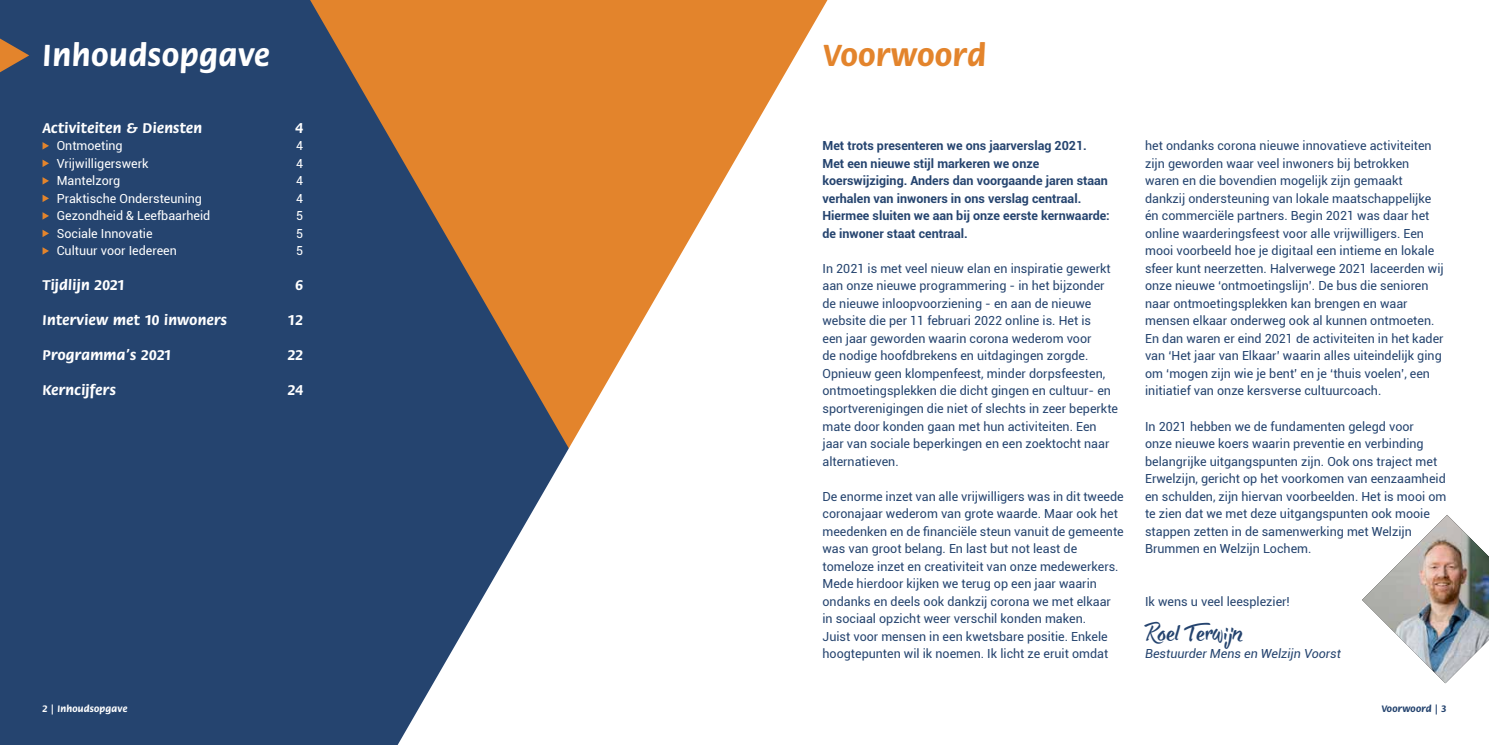
<style>
.page{position:relative;width:1489px;height:745px;background:#fff}
.page>*{position:absolute;margin:0;border:0;box-sizing:border-box;transform-origin:0 0}
.t1{font:700 32.5px "Flora Std";letter-spacing:.025em;color:#fff}
.t2{font:700 32.5px "Flora Std";letter-spacing:.025em;color:#e3842c}
.t3{font:17.5px "She Always Walk Alone Demo";color:#25446f}
.t4{font:700 15px "Flora Std";letter-spacing:.025em;color:#fff}
.t5{font:12.5px/17.5px "Roboto";color:#25446f}
.t6{font:700 12.5px/17.5px "Roboto";color:#25446f}
.t7{font:12.5px "Roboto";color:#fff}
.t8{font:italic 12.5px "Roboto";color:#25446f}
.t9{font:700 10px "Flora Std";letter-spacing:.025em;color:#fff}
.t10{font:700 10px "Flora Std";letter-spacing:.025em;color:#25446f}
</style>
<div class="page">
<div style="left:0;top:0;width:678px;height:744px;background:#25446f"></div>
<svg style="left:310px;top:0;width:87px;height:151px"></svg>
<svg style="left:43px;top:142px;width:6px;height:7px"></svg>
<svg style="left:43px;top:160px;width:6px;height:7px"></svg>
<svg style="left:43px;top:177px;width:6px;height:7px"></svg>
<svg style="left:43px;top:195px;width:6px;height:7px"></svg>
<svg style="left:43px;top:212px;width:6px;height:7px"></svg>
<svg style="left:43px;top:230px;width:6px;height:7px"></svg>
<svg style="left:43px;top:247px;width:6px;height:7px"></svg>
<svg style="left:0;top:38px;width:29px;height:34px"></svg>
<svg style="left:397px;top:0;width:431px;height:744px"></svg>
<img style="left:1362px;top:515px;width:126px;height:167px">
<h1 class="t1" style="left:43px;top:38px;width:229px">Inhoudsopgave</h1>
<p class="t4" style="left:43px;top:120px;width:161px">Activiteiten &amp; Diensten</p>
<p class="t4" style="left:295px;top:120px;width:9px">4</p>
<p class="t7" style="left:57px;top:137px;width:67px">Ontmoeting</p>
<p class="t7" style="left:296px;top:137px;width:9px">4</p>
<p class="t7" style="left:57px;top:154px;width:93px">Vrijwilligerswerk</p>
<p class="t7" style="left:296px;top:154px;width:9px">4</p>
<p class="t7" style="left:57px;top:172px;width:65px">Mantelzorg</p>
<p class="t7" style="left:296px;top:172px;width:9px">4</p>
<p class="t7" style="left:57px;top:189px;width:147px">Praktische Ondersteuning</p>
<p class="t7" style="left:296px;top:189px;width:9px">4</p>
<p class="t7" style="left:57px;top:207px;width:155px">Gezondheid &amp; Leefbaarheid</p>
<p class="t7" style="left:296px;top:207px;width:9px">5</p>
<p class="t7" style="left:57px;top:224px;width:97px">Sociale Innovatie</p>
<p class="t7" style="left:296px;top:224px;width:9px">5</p>
<p class="t7" style="left:57px;top:242px;width:122px">Cultuur voor Iedereen</p>
<p class="t7" style="left:296px;top:242px;width:9px">5</p>
<p class="t4" style="left:43px;top:277px;width:84px">Tijdlijn 2021</p>
<p class="t4" style="left:295px;top:277px;width:9px">6</p>
<p class="t4" style="left:43px;top:312px;width:186px">Interview met 10 inwoners</p>
<p class="t4" style="left:288px;top:312px;width:17px">12</p>
<p class="t4" style="left:43px;top:347px;width:131px">Programma’s 2021</p>
<p class="t4" style="left:288px;top:347px;width:17px">22</p>
<p class="t4" style="left:43px;top:382px;width:75px">Kerncijfers</p>
<p class="t4" style="left:288px;top:382px;width:17px">24</p>
<p class="t9" style="left:43px;top:702px;width:86px">2 | Inhoudsopgave</p>
<h1 class="t2" style="left:822px;top:38px;width:165px">Voorwoord</h1>
<p class="t6" style="left:822px;top:136px;width:289px">Met trots presenteren we ons jaarverslag 2021.<br>Met een nieuwe stijl markeren we onze koerswijziging. Anders dan voorgaande jaren staan verhalen van inwoners in ons verslag centraal.<br>Hiermee sluiten we aan bij onze eerste kernwaarde: de inwoner staat centraal.</p>
<p class="t5" style="left:822px;top:259px;width:297px">In 2021 is met veel nieuw elan en inspiratie gewerkt aan onze nieuwe programmering - in het bijzonder de nieuwe inloopvoorziening - en aan de nieuwe website die per 11 februari 2022 online is. Het is<br>een jaar geworden waarin corona wederom voor<br>de nodige hoofdbrekens en uitdagingen zorgde.<br>Opnieuw geen klompenfeest, minder dorpsfeesten, ontmoetingsplekken die dicht gingen en cultuur- en sportverenigingen die niet of slechts in zeer beperkte mate door konden gaan met hun activiteiten. Een jaar van sociale beperkingen en een zoektocht naar alternatieven.</p>
<p class="t5" style="left:822px;top:486px;width:303px">De enorme inzet van alle vrijwilligers was in dit tweede coronajaar wederom van grote waarde. Maar ook het meedenken en de financiële steun vanuit de gemeente was van groot belang. En last but not least de tomeloze inzet en creativiteit van onze medewerkers.<br>Mede hierdoor kijken we terug op een jaar waarin ondanks en deels ook dankzij corona we met elkaar in sociaal opzicht weer verschil konden maken.<br>Juist voor mensen in een kwetsbare positie. Enkele hoogtepunten wil ik noemen. Ik licht ze eruit omdat</p>
<p class="t5" style="left:1144px;top:136px;width:300px">het ondanks corona nieuwe innovatieve activiteiten zijn geworden waar veel inwoners bij betrokken waren en die bovendien mogelijk zijn gemaakt dankzij ondersteuning van lokale maatschappelijke én commerciële partners. Begin 2021 was daar het online waarderingsfeest voor alle vrijwilligers. Een mooi voorbeeld hoe je digitaal een intieme en lokale sfeer kunt neerzetten. Halverwege 2021 laceerden wij onze nieuwe ‘ontmoetingslijn’. De bus die senioren naar ontmoetingsplekken kan brengen en waar mensen elkaar onderweg ook al kunnen ontmoeten.<br>En dan waren er eind 2021 de activiteiten in het kader van ‘Het jaar van Elkaar’ waarin alles uiteindelijk ging om ‘mogen zijn wie je bent’ en je ‘thuis voelen’, een initiatief van onze kersverse cultuurcoach.</p>
<p class="t5" style="left:1144px;top:416px;width:303px">In 2021 hebben we de fundamenten gelegd voor<br>onze nieuwe koers waarin preventie en verbinding belangrijke uitgangspunten zijn. Ook ons traject met Erwelzijn, gericht op het voorkomen van eenzaamheid en schulden, zijn hiervan voorbeelden. Het is mooi om te zien dat we met deze uitgangspunten ook mooie stappen zetten in de samenwerking met Welzijn Brummen en Welzijn Lochem.</p>
<p class="t5" style="left:1144px;top:591px;width:146px">Ik wens u veel leesplezier!</p>
<h2 class="t3" style="left:1144px;top:624px;width:99px">Roel Terwijn</h2>
<p class="t8" style="left:1144px;top:644px;width:197px">Bestuurder Mens en Welzijn Voorst</p>
<p class="t10" style="left:1381px;top:702px;width:67px">Voorwoord | 3</p>
</div>
